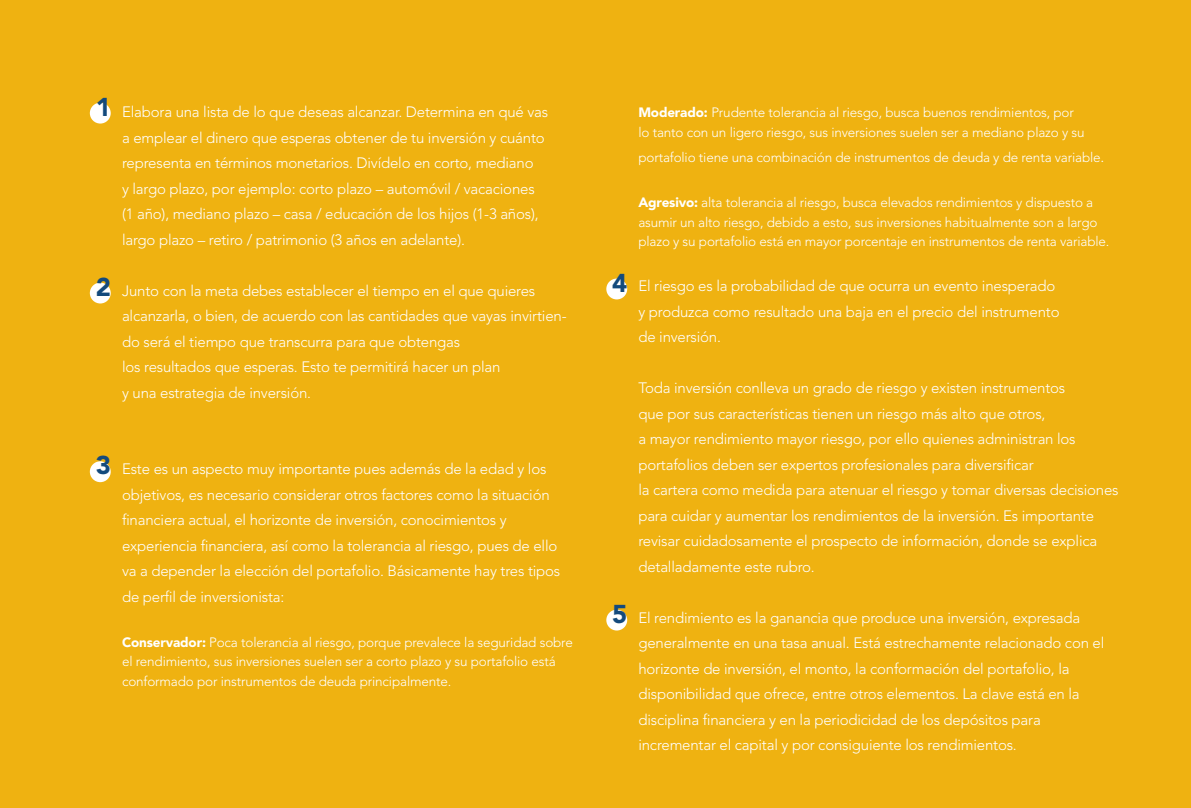
<style>
.page{position:relative;width:1191px;height:808px;background:#efb211}
.page>*{position:absolute;margin:0;border:0;box-sizing:border-box;transform-origin:0 0}
.t1{font:900 25.65px "Avenir LT Std";color:#144a7c}
.t2{font:300 15px/25.5px "Avenir LT Std";letter-spacing:-.01em;color:#fff}
.t3{font:300 13.5px/19.5px "Avenir LT Std";letter-spacing:-.01em;color:#fff}
.s1{font-weight:900}
.s2{font-size:15px}
</style>
<div class="page">
<div style="left:90px;top:103px;width:21px;height:21px;background:#fff;border-radius:50%"></div>
<div style="left:90px;top:283px;width:21px;height:20px;background:#fff;border-radius:50%"></div>
<div style="left:90px;top:461px;width:21px;height:21px;background:#fff;border-radius:50%"></div>
<div style="left:606px;top:279px;width:21px;height:20px;background:#fff;border-radius:50%"></div>
<div style="left:606px;top:610px;width:21px;height:20px;background:#fff;border-radius:50%"></div>
<h1 class="t1" style="left:96px;top:91px;width:17px">1</h1>
<h1 class="t1" style="left:96px;top:271px;width:17px">2</h1>
<p class="t2" style="left:122px;top:99px;width:427px">Elabora una lista de lo que deseas alcanzar. Determina en qué vas a emplear el dinero que esperas obtener de tu inversión y cuánto representa en términos monetarios. Divídelo en corto, mediano<br>y largo plazo, por ejemplo: corto plazo – automóvil / vacaciones (1 año), mediano plazo – casa / educación de los hijos (1-3 años), largo plazo – retiro / patrimonio (3 años en adelante).</p>
<p class="t2" style="left:122px;top:278px;width:446px">Junto con la meta debes establecer el tiempo en el que quieres alcanzarla, o bien, de acuerdo con las cantidades que vayas invirtien&shy;do será el tiempo que transcurra para que obtengas<br>los resultados que esperas. Esto te permitirá hacer un plan<br>y una estrategia de inversión.</p>
<h1 class="t1" style="left:96px;top:450px;width:17px">3</h1>
<p class="t2" style="left:122px;top:456px;width:440px">Este es un aspecto muy importante pues además de la edad y los objetivos, es necesario considerar otros factores como la situación financiera actual, el horizonte de inversión, conocimientos y experiencia financiera, así como la tolerancia al riesgo, pues de ello va a depender la elección del portafolio. Básicamente hay tres tipos de perfil de inversionista:</p>
<p class="t3" style="left:122px;top:632px;width:452px"><span class="s1">Conservador:</span> Poca tolerancia al riesgo, porque prevalece la seguridad sobre el rendimiento, sus inversiones suelen ser a corto plazo y su portafolio está conformado por instrumentos de deuda principalmente.</p>
<h1 class="t1" style="left:612px;top:267px;width:17px">4</h1>
<h1 class="t1" style="left:612px;top:598px;width:17px">5</h1>
<p class="t3" style="left:638px;top:103px;width:448px"><span class="s1">Moderado:</span> Prudente tolerancia al riesgo, busca buenos rendimientos, por lo tanto con un ligero riesgo, sus inversiones suelen ser a mediano plazo y su</p>
<p class="t3" style="left:638px;top:148px;width:467px">portafolio tiene una combinación de instrumentos de deuda y de renta variable<span class="s2">.</span></p>
<p class="t3" style="left:638px;top:193px;width:472px"><span class="s1">Agresivo:</span> alta tolerancia al riesgo, busca elevados rendimientos y dispuesto a asumir un alto riesgo, debido a esto, sus inversiones habitualmente son a largo plazo y su portafolio está en mayor porcentaje en instrumentos de renta variable.</p>
<p class="t2" style="left:638px;top:273px;width:423px">El riesgo es la probabilidad de que ocurra un evento inesperado y produzca como resultado una baja en el precio del instrumento de inversión.</p>
<p class="t2" style="left:638px;top:375px;width:482px">Toda inversión conlleva un grado de riesgo y existen instrumentos<br>que por sus características tienen un riesgo más alto que otros,<br>a mayor rendimiento mayor riesgo, por ello quienes administran los portafolios deben ser expertos profesionales para diversificar<br>la cartera como medida para atenuar el riesgo y tomar diversas decisiones para cuidar y aumentar los rendimientos de la inversión. Es importante revisar cuidadosamente el prospecto de información, donde se explica detalladamente este rubro.</p>
<p class="t2" style="left:638px;top:605px;width:467px">El rendimiento es la ganancia que produce una inversión, expresada generalmente en una tasa anual. Está estrechamente relacionado con el horizonte de inversión, el monto, la conformación del portafolio, la disponibilidad que ofrece, entre otros elementos. La clave está en la disciplina financiera y en la periodicidad de los depósitos para incrementar el capital y por consiguiente los rendimientos.</p>
</div>
